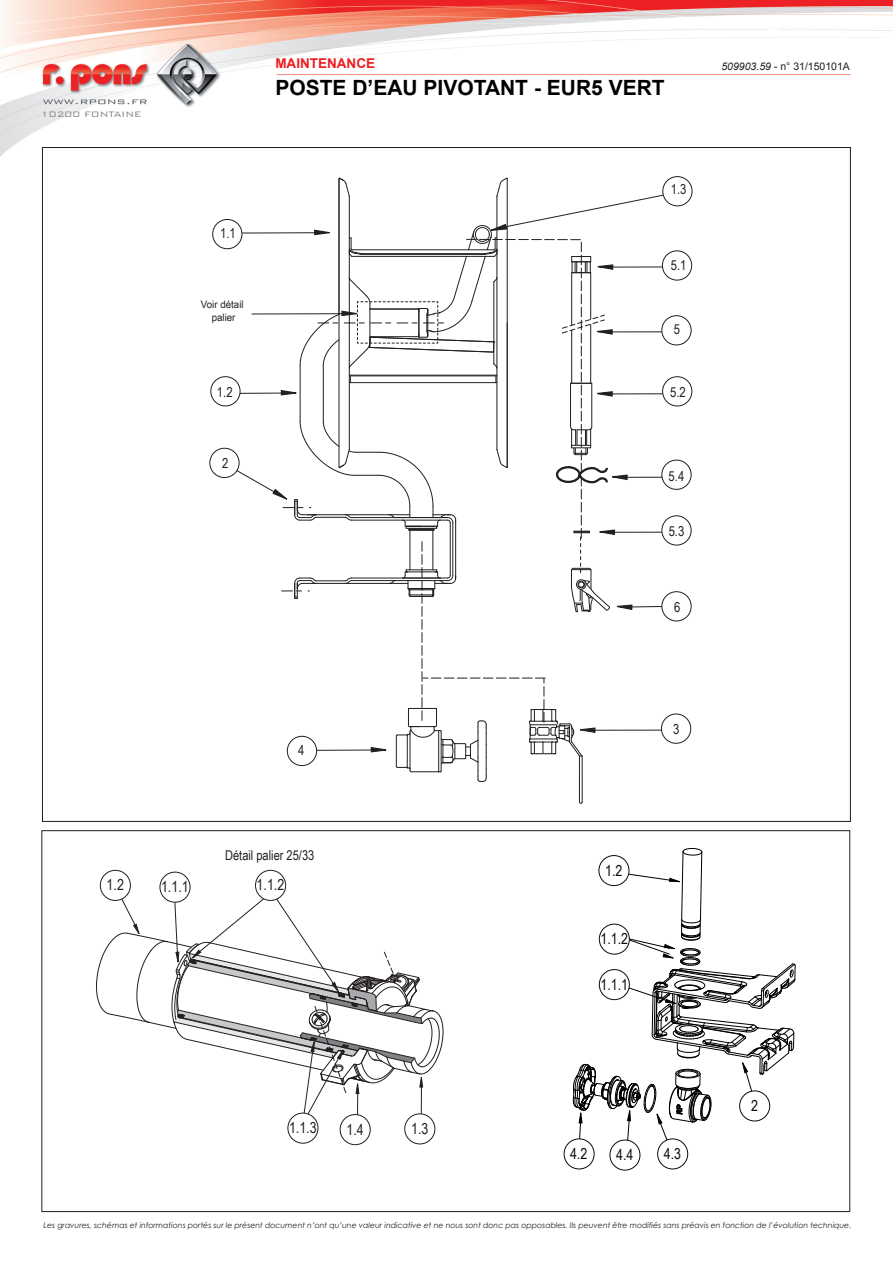
<style>
.page{position:relative;width:893px;height:1263px;background:#fff}
.page>*{position:absolute;margin:0;border:0;box-sizing:border-box;transform-origin:0 0}
.t1{font:700 21px "Arial";color:#000}
.t2{font:15.15px "Arial Narrow";color:#231f20}
.t3{font:15.15px "Arial Narrow";color:#0e0b10}
.t4{font:13.8px "Arial Narrow";color:#231f20}
.t5{font:13.5px "Arial Narrow";color:#231f20}
.t6{font:700 13.5px "Arial";color:#ee1d23}
.t7{font:10.5px "Arial";color:#231f20}
.t8{font:300 10.5px "Bank Gothic BT";color:#808285}
.t9{font:10.35px/12.5px "Arial Narrow";color:#231f20;text-align:center;scale:1.15 1}
.t10{font:italic 7.8px "Century Gothic";color:#231f20}
.s1{font-style:italic}
</style>
<div class="page">
<img style="left:0;top:0;width:893px;height:157px">
<svg style="left:573px;top:848px;width:223px;height:308px"></svg>
<div style="left:564px;top:1139px;width:30px;height:30px;background:#fff;border-radius:50%"></div>
<div style="left:564px;top:1139px;width:30px;height:30px;border:1px solid #0e0b10;border-radius:50%"></div>
<div style="left:610px;top:1140px;width:30px;height:30px;background:#fff;border-radius:50%"></div>
<div style="left:610px;top:1140px;width:30px;height:30px;border:1px solid #0e0b10;border-radius:50%"></div>
<div style="left:658px;top:1139px;width:30px;height:30px;background:#fff;border-radius:50%"></div>
<div style="left:657px;top:1139px;width:31px;height:30px;border:1px solid #0e0b10;border-radius:50%"></div>
<div style="left:740px;top:1091px;width:30px;height:30px;background:#fff;border-radius:50%"></div>
<div style="left:739px;top:1091px;width:31px;height:30px;border:1px solid #0e0b10;border-radius:50%"></div>
<div style="left:599px;top:969px;width:30px;height:31px;background:#fff;border-radius:50%"></div>
<div style="left:599px;top:969px;width:30px;height:31px;border:1px solid #0e0b10;border-radius:50%"></div>
<div style="left:599px;top:924px;width:30px;height:30px;background:#fff;border-radius:50%"></div>
<div style="left:599px;top:924px;width:30px;height:30px;border:1px solid #0e0b10;border-radius:50%"></div>
<div style="left:599px;top:855px;width:30px;height:31px;background:#fff;border-radius:50%"></div>
<div style="left:599px;top:855px;width:30px;height:31px;border:1px solid #0e0b10;border-radius:50%"></div>
<svg style="left:579px;top:796px;width:4px;height:8px"></svg>
<hr style="left:582px;top:756px;width:1px;height:46px;background:#231f20">
<hr style="left:579px;top:756px;width:1px;height:41px;background:#231f20">
<div style="left:213px;top:219px;width:29px;height:30px;border:1px solid #231f20;border-radius:50%"></div>
<div style="left:211px;top:376px;width:29px;height:30px;border:1px solid #231f20;border-radius:50%"></div>
<div style="left:663px;top:176px;width:29px;height:30px;border:1px solid #231f20;border-radius:50%"></div>
<div style="left:210px;top:448px;width:29px;height:30px;border:1px solid #231f20;border-radius:50%"></div>
<div style="left:661px;top:714px;width:30px;height:29px;border:1px solid #231f20;border-radius:50%"></div>
<div style="left:662px;top:315px;width:29px;height:30px;border:1px solid #231f20;border-radius:50%"></div>
<div style="left:662px;top:251px;width:30px;height:29px;border:1px solid #231f20;border-radius:50%"></div>
<div style="left:662px;top:376px;width:30px;height:30px;border:1px solid #231f20;border-radius:50%"></div>
<div style="left:662px;top:516px;width:29px;height:29px;border:1px solid #231f20;border-radius:50%"></div>
<div style="left:662px;top:460px;width:29px;height:29px;border:1px solid #231f20;border-radius:50%"></div>
<div style="left:662px;top:591px;width:29px;height:30px;border:1px solid #231f20;border-radius:50%"></div>
<svg style="left:231px;top:177px;width:458px;height:605px"></svg>
<svg style="left:96px;top:887px;width:348px;height:238px"></svg>
<div style="left:160px;top:872px;width:30px;height:30px;background:#fff;border-radius:50%"></div>
<div style="left:160px;top:872px;width:30px;height:30px;border:1px solid #231f20;border-radius:50%"></div>
<div style="left:100px;top:870px;width:30px;height:30px;background:#fff;border-radius:50%"></div>
<div style="left:100px;top:870px;width:31px;height:30px;border:1px solid #231f20;border-radius:50%"></div>
<div style="left:255px;top:870px;width:31px;height:30px;background:#fff;border-radius:50%"></div>
<div style="left:255px;top:870px;width:31px;height:30px;border:1px solid #231f20;border-radius:50%"></div>
<div style="left:288px;top:1113px;width:30px;height:30px;background:#fff;border-radius:50%"></div>
<div style="left:288px;top:1113px;width:30px;height:30px;border:1px solid #231f20;border-radius:50%"></div>
<div style="left:340px;top:1114px;width:30px;height:31px;background:#fff;border-radius:50%"></div>
<div style="left:340px;top:1114px;width:30px;height:31px;border:1px solid #231f20;border-radius:50%"></div>
<div style="left:405px;top:1114px;width:30px;height:30px;background:#fff;border-radius:50%"></div>
<div style="left:405px;top:1114px;width:30px;height:30px;border:1px solid #231f20;border-radius:50%"></div>
<h3 class="t8" style="left:41px;top:108px;width:102px">10200 FONTAINE</h3>
<h3 class="t6" style="left:275px;top:55px;width:101px">MAINTENANCE</h3>
<h1 class="t1" style="left:275px;top:74px;width:391px">POSTE D’EAU PIVOTANT - EUR5 VERT</h1>
<h3 class="t4" style="left:220px;top:223px;width:17px">1.1</h3>
<h3 class="t9" style="left:201px;top:298px;width:39px">Voir détail palier</h3>
<h3 class="t4" style="left:217px;top:382px;width:17px">1.2</h3>
<h3 class="t4" style="left:222px;top:453px;width:8px">2</h3>
<h3 class="t4" style="left:671px;top:179px;width:17px">1.3</h3>
<h3 class="t4" style="left:671px;top:255px;width:17px">5.1</h3>
<h3 class="t4" style="left:674px;top:319px;width:8px">5</h3>
<h3 class="t4" style="left:670px;top:381px;width:17px">5.2</h3>
<h3 class="t4" style="left:669px;top:466px;width:17px">5.4</h3>
<h3 class="t4" style="left:669px;top:521px;width:17px">5.3</h3>
<h3 class="t4" style="left:674px;top:597px;width:8px">6</h3>
<h3 class="t7" style="left:721px;top:59px;width:130px"><span class="s1">509903.59 -</span> n° 31/150101A</h3>
<h3 class="t4" style="left:298px;top:740px;width:8px">4</h3>
<h3 class="t5" style="left:225px;top:846px;width:91px">Détail palier 25/33</h3>
<h2 class="t2" style="left:107px;top:874px;width:19px">1.2</h2>
<h2 class="t2" style="left:161px;top:876px;width:29px">1.1.1</h2>
<h2 class="t2" style="left:257px;top:874px;width:29px">1.1.2</h2>
<h2 class="t2" style="left:289px;top:1117px;width:29px">1.1.3</h2>
<h2 class="t2" style="left:346px;top:1118px;width:19px">1.4</h2>
<h2 class="t2" style="left:411px;top:1117px;width:19px">1.3</h2>
<h3 class="t4" style="left:673px;top:718px;width:8px">3</h3>
<h2 class="t3" style="left:605px;top:859px;width:19px">1.2</h2>
<h2 class="t3" style="left:600px;top:928px;width:29px">1.1.2</h2>
<h2 class="t3" style="left:600px;top:973px;width:29px">1.1.1</h2>
<h2 class="t3" style="left:570px;top:1142px;width:19px">4.2</h2>
<h2 class="t3" style="left:616px;top:1143px;width:19px">4.4</h2>
<h2 class="t3" style="left:664px;top:1142px;width:19px">4.3</h2>
<h2 class="t3" style="left:751px;top:1094px;width:8px">2</h2>
<p class="t10" style="left:44px;top:1220px;width:809px">Les gravures, schémas et informations portés sur le présent document n’ont qu’une valeur indicative et ne nous sont donc pas opposables. Ils peuvent être modifiés sans préavis en fonction de l’évolution technique.</p>
</div>
